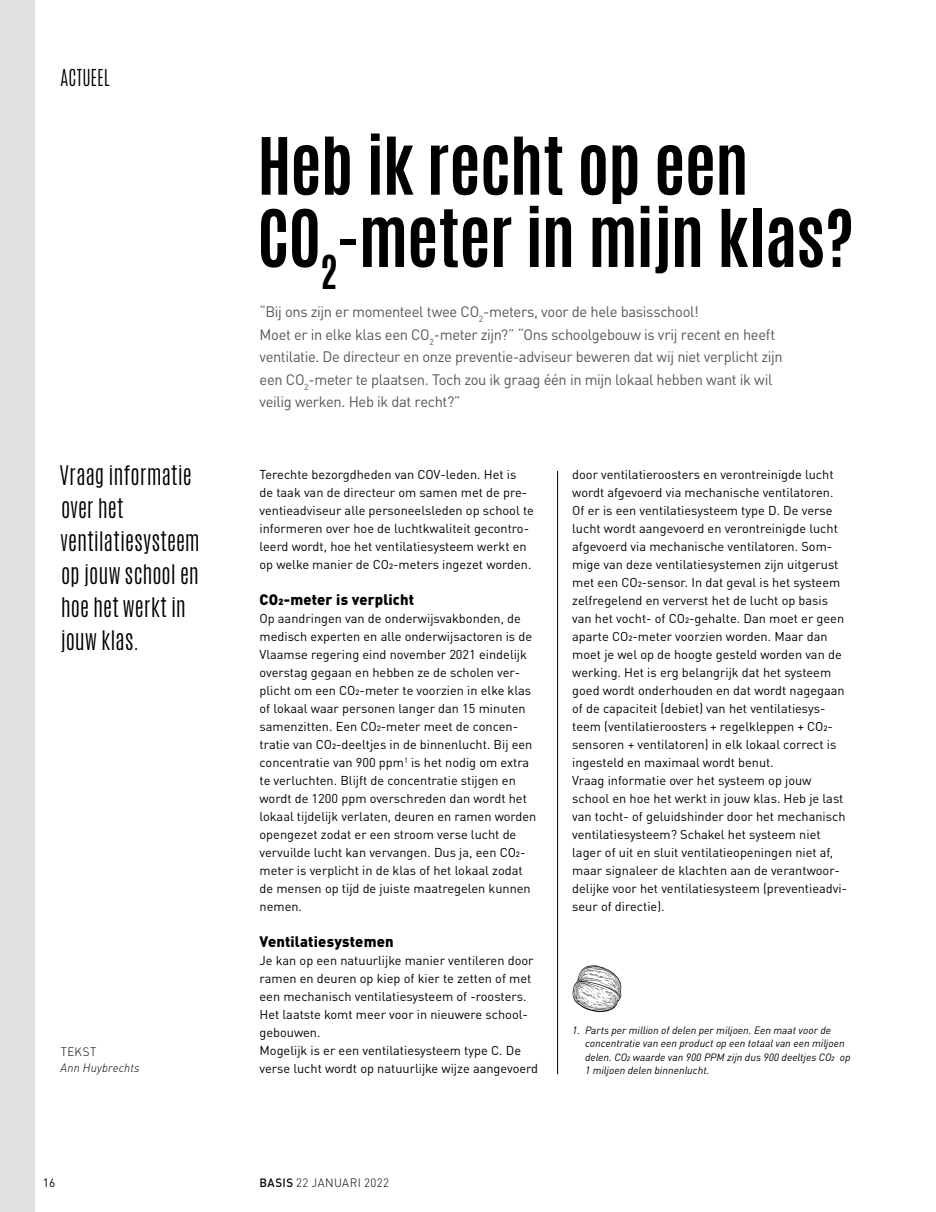
<style>
.page{position:relative;width:936px;height:1212px;background:#fff}
.page>*{position:absolute;margin:0;border:0;box-sizing:border-box;transform-origin:0 0}
.t1{font:700 67.05px/72.3px "Antonio";letter-spacing:-.015em;color:#000}
.t2{font:300 22.5px/33px "Antonio";color:#000}
.t3{font:300 19.5px "Antonio";letter-spacing:.005em;color:#000;scale:.96 1}
.t4{font:15px/22.5px "DINOT";letter-spacing:-.025em;color:#58585a}
.t5{font:900 15px "DINOT";letter-spacing:.01em;color:#000}
.t6{font:12.75px/18px "DINOT";color:#000}
.t7{font:300 12px "DINOT";letter-spacing:.035em;color:#000;scale:.96 1}
.t8{font:italic 300 12px "DINOT";letter-spacing:.015em;color:#000;scale:.96 1}
.t9{font:12px "DINOT";color:#000}
.t10{font:italic 10.5px/13.5px "DINOT";color:#000}
.s1{font-weight:500}
</style>
<div class="page">
<svg style="left:572px;top:965px;width:50px;height:47px"></svg>
<div style="left:0;top:0;width:34px;height:1212px;background:#e1e0e0"></div>
<hr style="left:557px;top:471px;width:1px;height:603px;background:#000">
<h3 class="t3" style="left:61px;top:64px;width:53px">ACTUEEL</h3>
<h2 class="t2" style="left:60px;top:459px;width:142px">Vraag informatie over het ventilatiesysteem op jouw school en hoe het werkt in jouw klas.</h2>
<p class="t7" style="left:61px;top:1044px;width:39px">TEKST</p>
<p class="t8" style="left:61px;top:1061px;width:84px">Ann Huybrechts</p>
<p class="t9" style="left:43px;top:1175px;width:14px">16</p>
<h1 class="t1" style="left:257px;top:131px;width:597px">Heb ik recht op een<br>CO<sub>2</sub>-meter in mijn klas?</h1>
<p class="t4" style="left:259px;top:300px;width:524px">“Bij ons zijn er momenteel twee CO<sub>2</sub>-meters, voor de hele basisschool!<br>Moet er in elke klas een CO<sub>2</sub>-meter zijn?” “Ons schoolgebouw is vrij recent en heeft ventilatie. De directeur en onze preventie-adviseur beweren dat wij niet verplicht zijn een CO<sub>2</sub>-meter te plaatsen. Toch zou ik graag één in mijn lokaal hebben want ik wil veilig werken. Heb ik dat recht?”</p>
<p class="t6" style="left:259px;top:465px;width:276px">Terechte bezorgdheden van COV-leden. Het is<br>de taak van de directeur om samen met de pre&shy;ventieadviseur alle personeelsleden op school te informeren over hoe de luchtkwaliteit gecontro&shy;leerd wordt, hoe het ventilatiesysteem werkt en op welke manier de CO2-meters ingezet worden.</p>
<p class="t5" style="left:259px;top:589px;width:156px">CO2-meter is verplicht</p>
<p class="t6" style="left:259px;top:609px;width:278px">Op aandringen van de onderwijsvakbonden, de medisch experten en alle onderwijsactoren is de Vlaamse regering eind november 2021 eindelijk overstag gegaan en hebben ze de scholen ver&shy;plicht om een CO2-meter te voorzien in elke klas of lokaal waar personen langer dan 15 minuten samenzitten. Een CO2-meter meet de concen&shy;tratie van CO2-deeltjes in de binnenlucht. Bij een concentratie van 900 ppm<sup>1</sup> is het nodig om extra te verluchten. Blijft de concentratie stijgen en wordt de 1200 ppm overschreden dan wordt het lokaal tijdelijk verlaten, deuren en ramen worden opengezet zodat er een stroom verse lucht de vervuilde lucht kan vervangen. Dus ja, een CO2- meter is verplicht in de klas of het lokaal zodat de mensen op tijd de juiste maatregelen kunnen nemen.</p>
<p class="t5" style="left:259px;top:931px;width:135px">Ventilatiesystemen</p>
<p class="t6" style="left:259px;top:951px;width:280px">Je kan op een natuurlijke manier ventileren door ramen en deuren op kiep of kier te zetten of met een mechanisch ventilatiesysteem of -roosters.<br>Het laatste komt meer voor in nieuwere school&shy;gebouwen.<br>Mogelijk is er een ventilatiesysteem type C. De verse lucht wordt op natuurlijke wijze aangevoerd</p>
<p class="t6" style="left:572px;top:465px;width:276px">door ventilatieroosters en verontreinigde lucht wordt afgevoerd via mechanische ventilatoren.<br>Of er is een ventilatiesysteem type D. De verse lucht wordt aangevoerd en verontreinigde lucht afgevoerd via mechanische ventilatoren. Som&shy;mige van deze ventilatiesystemen zijn uitgerust met een CO2-sensor. In dat geval is het systeem zelfregelend en ververst het de lucht op basis van het vocht- of CO2-gehalte. Dan moet er geen aparte CO2-meter voorzien worden. Maar dan moet je wel op de hoogte gesteld worden van de werking. Het is erg belangrijk dat het systeem goed wordt onderhouden en dat wordt nagegaan of de capaciteit (debiet) van het ventilatiesys&shy;teem (ventilatieroosters + regelkleppen + CO2- sensoren + ventilatoren) in elk lokaal correct is ingesteld en maximaal wordt benut.<br>Vraag informatie over het systeem op jouw school en hoe het werkt in jouw klas. Heb je last van tocht- of geluidshinder door het mechanisch ventilatiesysteem? Schakel het systeem niet lager of uit en sluit ventilatieopeningen niet af, maar signaleer de klachten aan de verantwoor&shy;delijke voor het ventilatiesysteem (preventieadvi&shy;seur of directie).</p>
<p class="t10" style="left:585px;top:1023px;width:267px;text-indent:-13px">1. Parts per million of delen per miljoen. Een maat voor de concentratie van een product op een totaal van een miljoen delen. CO2 waarde van 900 PPM zijn dus 900 deeltjes CO2 op 1 miljoen delen binnenlucht.</p>
<p class="t7" style="left:259px;top:1175px;width:136px"><span class="s1">BASIS</span> 22 JANUARI 2022</p>
</div>
